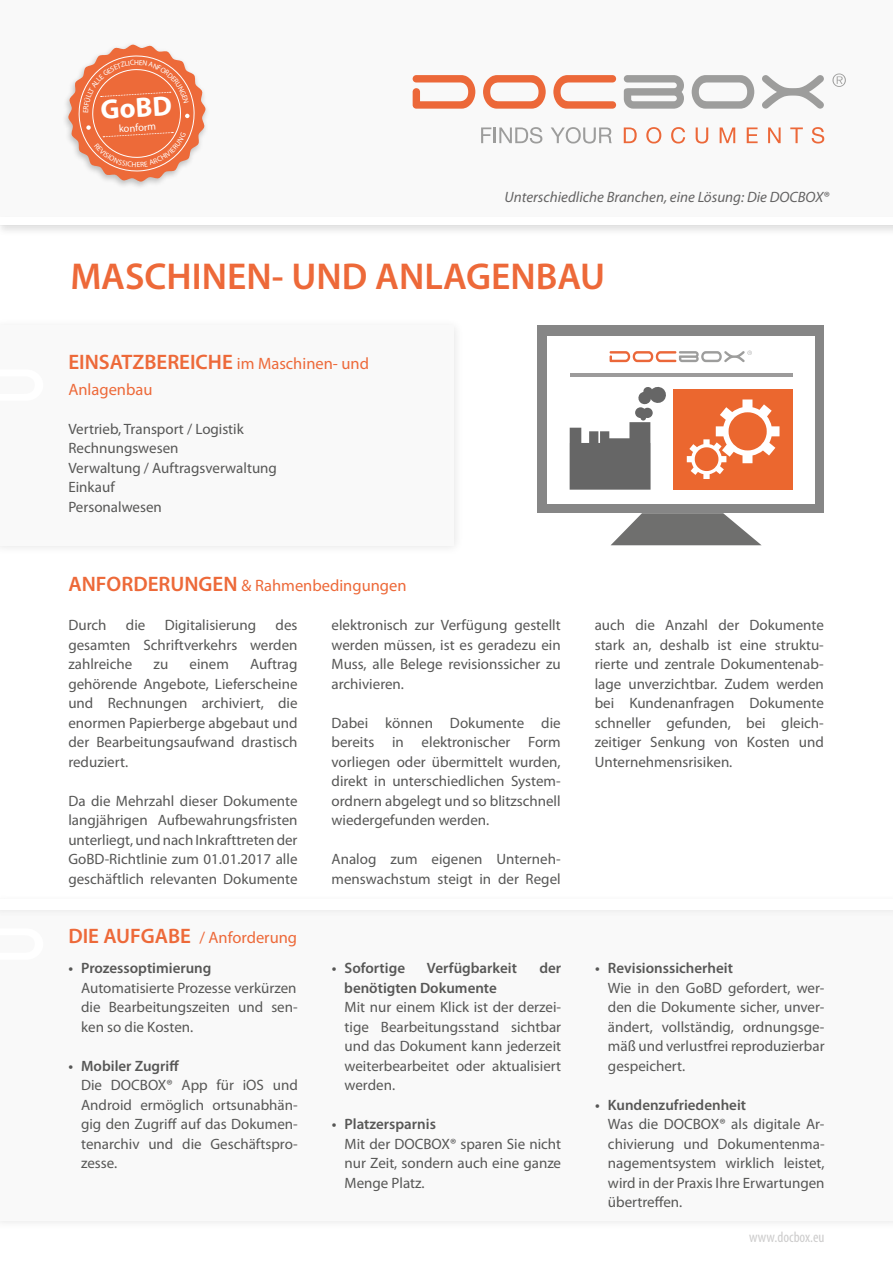
<style>
.page{position:relative;width:893px;height:1263px;background:#fff}
.page>*{position:absolute;margin:0;border:0;box-sizing:border-box;transform-origin:0 0}
.t1{font:600 37.5px "Myriad Pro";color:#ed6939}
.t2{font:700 27.9px "Myriad Pro";color:#fff}
.t3{font:600 21px "Myriad Pro";color:#ed6939}
.t4{font:16.5px "Myriad Pro";color:#ed6939}
.t5{font:15px/19.5px "Myriad Pro";color:#575756;text-align:justify}
.t6{font:600 15px "Myriad Pro";color:#575756}
.t7{font:italic 15px "Myriad Pro";color:#646363}
.t8{font:condensed 15px "Myriad Pro";color:#cdcccc}
.t9{font:10.5px "Myriad Pro";color:#fff}
.t10{font:7.35px "Myriad Pro";color:#fff}
.s1{font-weight:400;font-size:16.5px}
.s2{font-weight:600;font-size:21px}
</style>
<div class="page">
<div style="left:0;top:318px;width:465px;height:238px;background:#f9f9f9"></div>
<div style="left:0;top:896px;width:893px;height:335px;background:#f9f9f9"></div>
<svg style="left:611px;top:513px;width:150px;height:32px"></svg>
<div style="left:538px;top:325px;width:286px;height:188px;background:#868686"></div>
<div style="left:547px;top:336px;width:268px;height:168px;background:#fff"></div>
<hr style="left:570px;top:374px;width:223px;height:3px;background:#9c9b9b">
<svg style="left:610px;top:351px;width:142px;height:11px"></svg>
<div style="left:673px;top:389px;width:120px;height:101px;background:#eb672f"></div>
<svg style="left:687px;top:399px;width:92px;height:80px"></svg>
<svg style="left:638px;top:386px;width:28px;height:19px"></svg>
<svg style="left:570px;top:415px;width:81px;height:75px"></svg>
<div style="left:642px;top:408px;width:11px;height:10px;background:#666;border-radius:50%"></div>
<div style="left:635px;top:407px;width:11px;height:11px;background:#666;border-radius:50%"></div>
<div style="left:0;top:0;width:893px;height:225px;background:#f9f9f9"></div>
<svg style="left:413px;top:75px;width:62px;height:34px"></svg>
<svg style="left:483px;top:75px;width:63px;height:34px"></svg>
<svg style="left:553px;top:75px;width:63px;height:34px"></svg>
<svg style="left:624px;top:75px;width:60px;height:34px"></svg>
<svg style="left:692px;top:75px;width:62px;height:34px"></svg>
<svg style="left:762px;top:75px;width:62px;height:34px"></svg>
<svg style="left:481px;top:127px;width:61px;height:17px"></svg>
<svg style="left:551px;top:127px;width:61px;height:17px"></svg>
<svg style="left:624px;top:127px;width:13px;height:16px"></svg>
<svg style="left:646px;top:127px;width:15px;height:17px"></svg>
<svg style="left:671px;top:127px;width:14px;height:17px"></svg>
<svg style="left:696px;top:127px;width:12px;height:17px"></svg>
<svg style="left:720px;top:127px;width:15px;height:16px"></svg>
<svg style="left:747px;top:127px;width:11px;height:16px"></svg>
<svg style="left:768px;top:127px;width:13px;height:16px"></svg>
<svg style="left:790px;top:127px;width:13px;height:16px"></svg>
<svg style="left:812px;top:127px;width:12px;height:17px"></svg>
<svg style="left:832px;top:74px;width:14px;height:13px"></svg>
<div style="left:0;top:215px;width:893px;height:21px;background:#646363;opacity:.2"></div>
<div style="left:0;top:217px;width:893px;height:8px;background:#fff"></div>
<svg style="left:67px;top:230px;width:127px;height:6px"></svg>
<svg style="left:289px;top:230px;width:318px;height:6px"></svg>
<div style="left:0;top:894px;width:893px;height:24px;background:#f7f7f7"></div>
<div style="left:0;top:899px;width:893px;height:11px;background:#fff"></div>
<div style="left:62px;top:42px;width:149px;height:148px;background:#000;opacity:.25"></div>
<svg style="left:68px;top:44px;width:138px;height:138px"></svg>
<p class="t10" style="left:134px;top:58px;width:6px">H</p>
<h2 class="t2" style="left:99px;top:92px;width:73px;rotate:-4deg">GoBD</h2>
<p class="t9" style="left:118px;top:122px;width:39px;rotate:-4deg">konform</p>
<p class="t7" style="left:504px;top:188px;width:326px">Unterschiedliche Branchen, eine Lösung: Die DOCBOX®</p>
<h1 class="t1" style="left:70px;top:253px;width:536px">MASCHINEN- UND ANLAGENBAU</h1>
<h3 class="t3" style="left:68px;top:349px;width:302px">EINSATZBEREICHE <span class="s1">im Maschinen- und</span></h3>
<p class="t4" style="left:68px;top:379px;width:86px">Anlagenbau</p>
<p class="t5" style="left:68px;top:419px;width:210px;text-align:left">Vertrieb, Transport / Logistik<br>Rechnungswesen<br>Verwaltung / Auftragsverwaltung<br>Einkauf<br>Personalwesen</p>
<p class="t4" style="left:68px;top:575px;width:340px"><span class="s2">ANFORDERUNGEN</span> &amp; Rahmenbedingungen</p>
<p class="t5" style="left:68px;top:615px;width:231px;text-indent:207px">des gesamten Schriftverkehrs werden zahlreiche</p>
<p class="t5" style="left:68px;top:615px;width:40px">Durch</p>
<p class="t5" style="left:126px;top:615px;width:21px">die</p>
<p class="t5" style="left:165px;top:615px;width:93px">Digitalisierung</p>
<p class="t5" style="left:68px;top:654px;width:231px;text-indent:182px">Auftrag gehörende Angebote, Lieferscheine und Rechnungen archiviert, die enormen Papierberge abgebaut und der Bearbeitungsaufwand drastisch reduziert.</p>
<p class="t5" style="left:68px;top:791px;width:231px">Da die Mehrzahl dieser Dokumente langjährigen Aufbewahrungsfristen unterliegt, und nach Inkrafttreten der GoBD-Richtlinie zum 01.01.2017 alle geschäftlich relevanten Dokumente</p>
<p class="t5" style="left:154px;top:654px;width:16px">zu</p>
<p class="t5" style="left:190px;top:654px;width:41px">einem</p>
<p class="t4" style="left:68px;top:927px;width:230px"><span class="s2">DIE AUFGABE</span> / Anforderung</p>
<p class="t6" style="left:68px;top:959px;width:145px">• Prozessoptimierung</p>
<p class="t5" style="left:81px;top:978px;width:218px">Automatisierte Prozesse verkürzen die Bearbeitungszeiten und sen&shy;ken so die Kosten.</p>
<p class="t6" style="left:68px;top:1056px;width:112px">• Mobiler Zugriff</p>
<p class="t5" style="left:81px;top:1075px;width:218px">Die DOCBOX® App für iOS und Android ermöglich ortsunabhän&shy;gig den Zugriff auf das Dokumen&shy;tenarchiv und die Geschäftspro&shy;zesse.</p>
<p class="t5" style="left:332px;top:615px;width:231px">elektronisch zur Verfügung gestellt werden müssen, ist es geradezu ein Muss, alle Belege revisionssicher zu archivieren.</p>
<p class="t5" style="left:332px;top:713px;width:231px">Dabei können Dokumente die bereits in elektronischer Form vorliegen oder übermittelt wurden, direkt in unterschiedlichen System&shy;ordnern abgelegt und so blitzschnell wiedergefunden werden.</p>
<p class="t5" style="left:332px;top:849px;width:231px">Analog zum eigenen Unterneh&shy;menswachstum steigt in der Regel</p>
<p class="t6" style="left:332px;top:959px;width:75px">• Sofortige</p>
<p class="t6" style="left:427px;top:959px;width:91px">Verfügbarkeit</p>
<p class="t6" style="left:539px;top:959px;width:23px">der</p>
<p class="t6" style="left:344px;top:978px;width:154px">benötigten Dokumente</p>
<p class="t5" style="left:345px;top:997px;width:218px">Mit nur einem Klick ist der derzei&shy;tige Bearbeitungsstand sichtbar und das Dokument kann jederzeit weiterbearbeitet oder aktualisiert werden.</p>
<p class="t6" style="left:332px;top:1115px;width:106px">• Platzersparnis</p>
<p class="t5" style="left:345px;top:1134px;width:218px">Mit der DOCBOX® sparen Sie nicht nur Zeit, sondern auch eine ganze Menge Platz.</p>
<p class="t5" style="left:595px;top:615px;width:231px">auch die Anzahl der Dokumente stark an, deshalb ist eine struktu&shy;rierte und zentrale Dokumentenab&shy;lage unverzichtbar. Zudem werden bei Kundenanfragen Dokumente schneller gefunden, bei gleich&shy;zeitiger Senkung von Kosten und Unternehmensrisiken.</p>
<p class="t6" style="left:595px;top:959px;width:139px">• Revisionssicherheit</p>
<p class="t5" style="left:608px;top:978px;width:218px">Wie in den GoBD gefordert, wer&shy;den die Dokumente sicher, unver&shy;ändert, vollständig, ordnungsge&shy;mäß und verlustfrei reproduzierbar gespeichert.</p>
<p class="t6" style="left:595px;top:1095px;width:152px">• Kundenzufriedenheit</p>
<p class="t5" style="left:608px;top:1114px;width:218px">Was die DOCBOX® als digitale Ar&shy;chivierung und Dokumentenma&shy;nagementsystem wirklich leistet, wird in der Praxis Ihre Erwartungen übertreffen.</p>
<p class="t8" style="left:749px;top:1228px;width:77px">www.docbox.eu</p>
</div>
